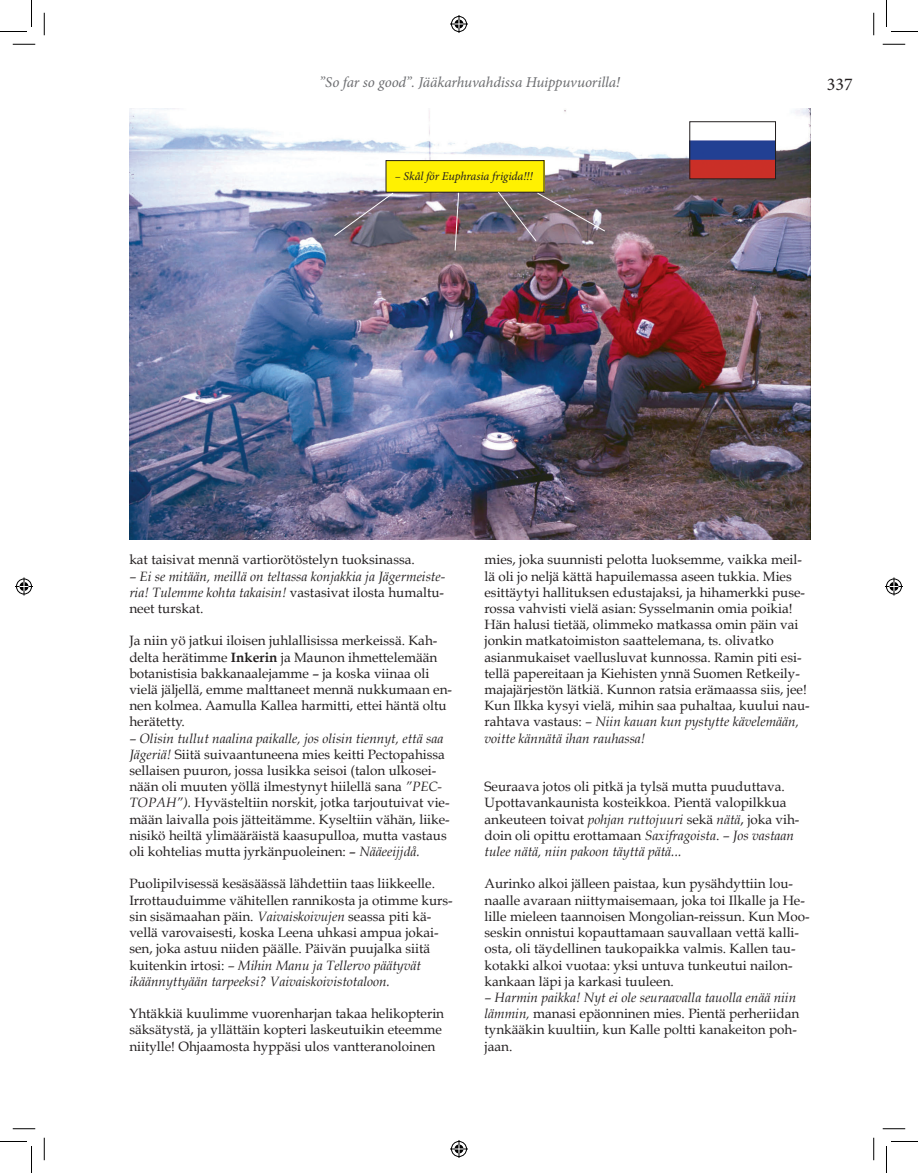
<style>
.page{position:relative;width:918px;height:1173px;background:#fff}
.page>*{position:absolute;margin:0;border:0;box-sizing:border-box;transform-origin:0 0}
.t1{font:18px "Minion Pro";color:#231f20}
.t2{font:italic 15px "Minion Pro";letter-spacing:-.01em;color:#6c6d70}
.t3{font:13.5px/16.2px "Book Antiqua";color:#231f20}
.t4{font:italic 13.5px/16.2px "Book Antiqua";color:#231f20;text-align:justify}
.t5{font:italic 12px "Minion Pro";letter-spacing:-.01em;color:#231f20}
.s1{font-style:normal}
.s2{font-weight:700}
.s3{font-style:italic}
</style>
<div class="page">
<img style="left:129px;top:108px;width:681px;height:432px">
<img style="left:691px;top:123px;width:83px;height:54px">
<div style="left:689px;top:121px;width:87px;height:58px;border:1px solid #231f20"></div>
<div style="left:386px;top:161px;width:158px;height:31px;background:#fff101"></div>
<div style="left:385px;top:160px;width:159px;height:33px;border:1px solid #231f20"></div>
<svg style="left:333px;top:192px;width:61px;height:45px;background:#766b7e"></svg>
<svg style="left:454px;top:192px;width:5px;height:59px"></svg>
<svg style="left:497px;top:191px;width:109px;height:51px;background:#7f7078"></svg>
<svg style="left:13px;top:44px;width:22px;height:1px"></svg>
<svg style="left:882px;top:44px;width:23px;height:1px"></svg>
<svg style="left:13px;top:1128px;width:22px;height:1px"></svg>
<svg style="left:882px;top:1128px;width:23px;height:1px"></svg>
<svg style="left:44px;top:13px;width:1px;height:22px"></svg>
<svg style="left:44px;top:1138px;width:1px;height:22px"></svg>
<svg style="left:873px;top:13px;width:1px;height:22px"></svg>
<svg style="left:873px;top:1138px;width:1px;height:22px"></svg>
<svg style="left:0;top:0;width:32px;height:32px"></svg>
<svg style="left:0;top:1141px;width:32px;height:32px"></svg>
<svg style="left:886px;top:0;width:32px;height:32px"></svg>
<svg style="left:886px;top:1141px;width:32px;height:32px"></svg>
<svg style="left:450px;top:15px;width:18px;height:18px"></svg>
<svg style="left:450px;top:1140px;width:18px;height:18px"></svg>
<svg style="left:15px;top:577px;width:18px;height:18px"></svg>
<svg style="left:885px;top:577px;width:18px;height:18px"></svg>
<p class="t2" style="left:319px;top:72px;width:302px">”So far so good”. Jääkarhuvahdissa Huippuvuorilla!</p>
<h1 class="t1" style="left:827px;top:72px;width:27px">337</h1>
<p class="t5" style="left:395px;top:168px;width:139px">– Skål för Euphrasia frigida!!!</p>
<p class="t3" style="left:129px;top:552px;width:287px">kat taisivat mennä vartiorötöstelyn tuoksinassa.</p>
<p class="t4" style="left:129px;top:568px;width:317px">– Ei se mitään, meillä on teltassa konjakkia ja Jägermeiste&shy;ria! Tulemme kohta takaisin! <span class="s1">vastasivat ilosta humaltu&shy;neet turskat.</span></p>
<p class="t3" style="left:129px;top:633px;width:324px">Ja niin yö jatkui iloisen juhlallisissa merkeissä. Kah&shy;delta herätimme <span class="s2">Inkerin</span> ja Maunon ihmettelemään botanistisia bakkanaalejamme – ja koska viinaa oli vielä jäljellä, emme malttaneet mennä nukkumaan en&shy;nen kolmea. Aamulla Kallea harmitti, ettei häntä oltu herätetty.</p>
<p class="t3" style="left:129px;top:730px;width:322px"><span class="s3">– Olisin tullut naalina paikalle, jos olisin tiennyt, että saa Jägeriä!</span> Siitä suivaantuneena mies keitti Pectopahissa sellaisen puuron, jossa lusikka seisoi (talon ulkosei&shy;nään oli muuten yöllä ilmestynyt hiilellä sana <span class="s3">”PEC-TOPAH”).</span> Hyvästeltiin norskit, jotka tarjoutuivat vie&shy;mään laivalla pois jätteitämme. Kyseltiin vähän, liike&shy;nisikö heiltä ylimääräistä kaasupulloa, mutta vastaus oli kohtelias mutta jyrkänpuoleinen: – <span class="s3">Nääeeijjdå.</span></p>
<p class="t3" style="left:129px;top:876px;width:325px">Puolipilvisessä kesäsäässä lähdettiin taas liikkeelle.<br>Irrottauduimme vähitellen rannikosta ja otimme kurs&shy;sin sisämaahan päin. <span class="s3">Vaivaiskoivujen</span> seassa piti kä&shy;vellä varovaisesti, koska Leena uhkasi ampua jokai&shy;sen, joka astuu niiden päälle. Päivän puujalka siitä kuitenkin irtosi: <span class="s3">– Mihin Manu ja Tellervo päätyvät ikäännyttyään tarpeeksi? Vaivaiskoivistotaloon.</span></p>
<p class="t3" style="left:129px;top:1005px;width:316px">Yhtäkkiä kuulimme vuorenharjan takaa helikopterin säksätystä, ja yllättäin kopteri laskeutuikin eteemme niitylle! Ohjaamosta hyppäsi ulos vantteranoloinen</p>
<p class="t3" style="left:484px;top:552px;width:327px">mies, joka suunnisti pelotta luoksemme, vaikka meil&shy;lä oli jo neljä kättä hapuilemassa aseen tukkia. Mies esittäytyi hallituksen edustajaksi, ja hihamerkki puse&shy;rossa vahvisti vielä asian: Sysselmanin omia poikia!<br>Hän halusi tietää, olimmeko matkassa omin päin vai jonkin matkatoimiston saattelemana, ts. olivatko asianmukaiset vaellusluvat kunnossa. Ramin piti esi&shy;tellä papereitaan ja Kiehisten ynnä Suomen Retkeily&shy;majajärjestön lätkiä. Kunnon ratsia erämaassa siis, jee!<br>Kun Ilkka kysyi vielä, mihin saa puhaltaa, kuului nau&shy;rahtava vastaus: <span class="s3">– Niin kauan kun pystytte kävelemään, voitte kännätä ihan rauhassa!</span></p>
<p class="t3" style="left:484px;top:778px;width:316px">Seuraava jotos oli pitkä ja tylsä mutta puuduttava.<br>Upottavankaunista kosteikkoa. Pientä valopilkkua ankeuteen toivat <span class="s3">pohjan ruttojuuri</span> sekä <span class="s3">nätä</span>, joka vih&shy;doin oli opittu erottamaan <span class="s3">Saxifragoista</span>. <span class="s3">– Jos vastaan tulee nätä, niin pakoon täyttä pätä...</span></p>
<p class="t3" style="left:484px;top:876px;width:326px">Aurinko alkoi jälleen paistaa, kun pysähdyttiin lou&shy;naalle avaraan niittymaisemaan, joka toi Ilkalle ja He&shy;lille mieleen taannoisen Mongolian-reissun. Kun Moo&shy;seskin onnistui kopauttamaan sauvallaan vettä kalli&shy;osta, oli täydellinen taukopaikka valmis. Kallen tau&shy;kotakki alkoi vuotaa: yksi untuva tunkeutui nailon&shy;kankaan läpi ja karkasi tuuleen.</p>
<p class="t3" style="left:484px;top:989px;width:316px"><span class="s3">– Harmin paikka! Nyt ei ole seuraavalla tauolla enää niin lämmin,</span> manasi epäonninen mies. Pientä perheriidan tynkääkin kuultiin, kun Kalle poltti kanakeiton poh&shy;jaan.</p>
</div>
